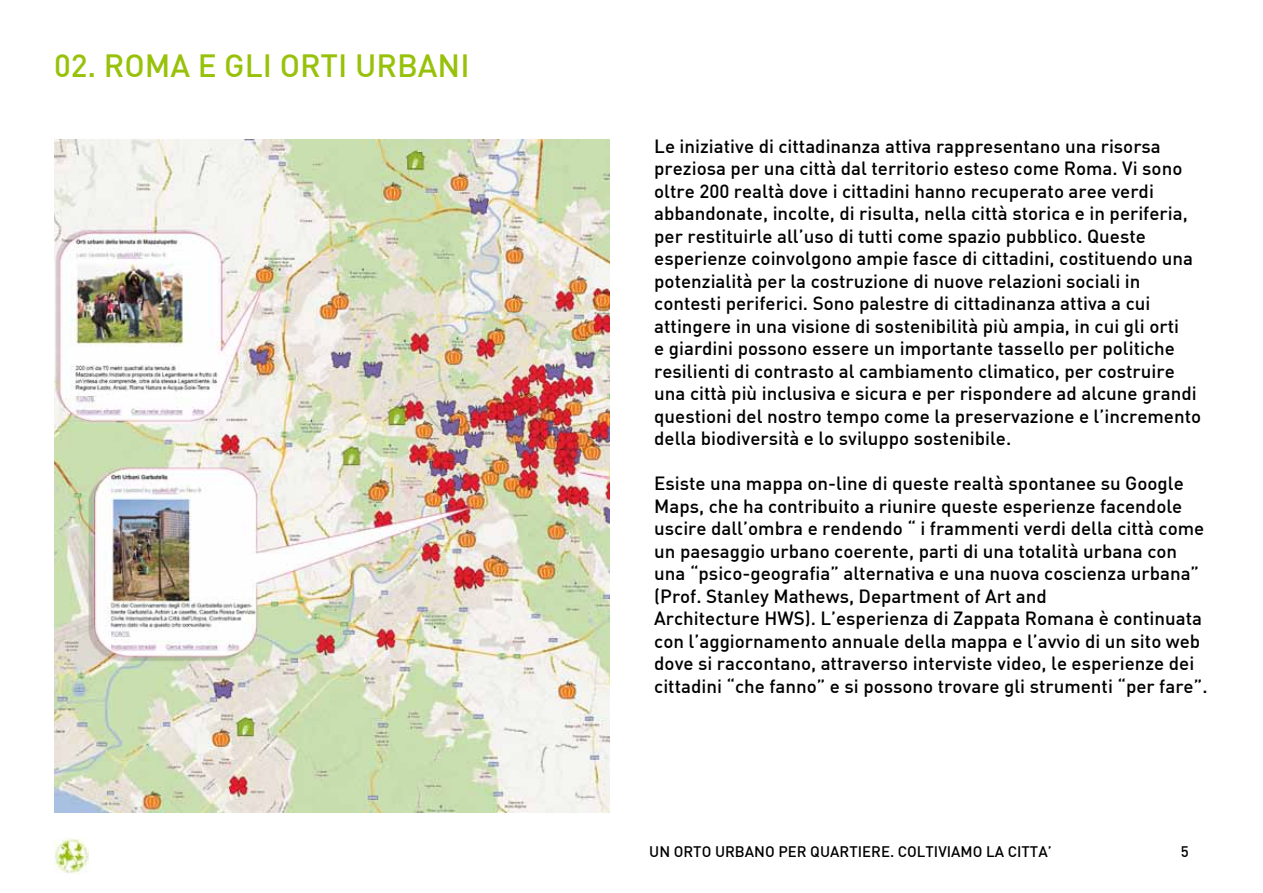
<style>
.page{position:relative;width:1263px;height:893px;background:#fff}
.page>*{position:absolute;margin:0;border:0;box-sizing:border-box;transform-origin:0 0}
.t1{font:500 31.5px "DIN";color:#98c10a}
.t2{font:500 18.75px/22.5px "DIN";color:#000}
.t3{font:500 15px "DIN";color:#000}
</style>
<div class="page">
<img style="left:54px;top:839px;width:34px;height:34px">
<img style="left:55px;top:139px;width:554px;height:673px">
<h1 class="t1" style="left:54px;top:45px;width:417px">02. ROMA E GLI ORTI URBANI</h1>
<p class="t2" style="left:654px;top:134px;width:548px">Le iniziative di cittadinanza attiva rappresentano una risorsa preziosa per una città dal territorio esteso come Roma. Vi sono oltre 200 realtà dove i cittadini hanno recuperato aree verdi abbandonate, incolte, di risulta, nella città storica e in periferia, per restituirle all’uso di tutti come spazio pubblico. Queste esperienze coinvolgono ampie fasce di cittadini, costituendo una potenzialità per la costruzione di nuove relazioni sociali in contesti periferici. Sono palestre di cittadinanza attiva a cui attingere in una visione di sostenibilità più ampia, in cui gli orti<br>e giardini possono essere un importante tassello per politiche resilienti di contrasto al cambiamento climatico, per costruire una città più inclusiva e sicura e per rispondere ad alcune grandi questioni del nostro tempo come la preservazione e l’incremento della biodiversità e lo sviluppo sostenibile.</p>
<p class="t2" style="left:654px;top:471px;width:555px">Esiste una mappa on-line di queste realtà spontanee su Google Maps, che ha contribuito a riunire queste esperienze facendole uscire dall’ombra e rendendo “ i frammenti verdi della città come un paesaggio urbano coerente, parti di una totalità urbana con una “psico-geografia” alternativa e una nuova coscienza urbana” (Prof. Stanley Mathews, Department of Art and<br>Architecture HWS). L’esperienza di Zappata Romana è continuata con l’aggiornamento annuale della mappa e l’avvio di un sito web dove si raccontano, attraverso interviste video, le esperienze dei cittadini “che fanno” e si possono trovare gli strumenti “per fare”.</p>
<p class="t3" style="left:649px;top:842px;width:404px">UN ORTO URBANO PER QUARTIERE. COLTIVIAMO LA CITTA’</p>
<p class="t3" style="left:1181px;top:842px;width:9px">5</p>
</div>
